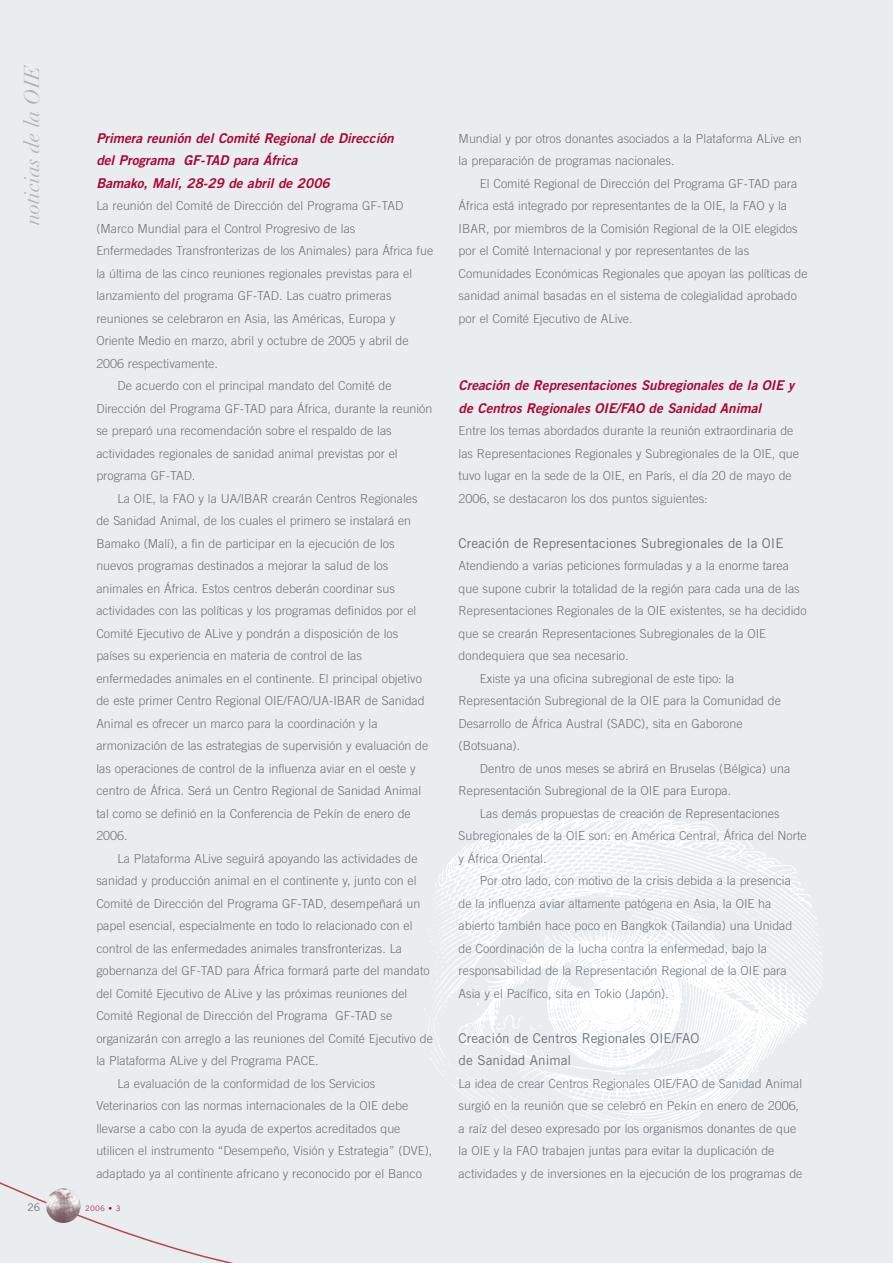
<style>
.page{position:relative;width:893px;height:1263px;background:#fff}
.page>*{position:absolute;margin:0;border:0;box-sizing:border-box;transform-origin:0 0}
.t1{font:italic 21px "Didot LH";color:#abb4ba}
.t2{font:italic 13.5px/22.5px "Trade Gothic Bold Two";color:#ab0534}
.t3{font:13.5px/22.5px "Trade Gothic";color:#6a737b}
.t4{font:300 12.45px/22.5px "Trade Gothic";color:#6a737b}
.t5{font:10.5px "Trade Gothic";color:#6a737b}
.t6{font:300 7.5px "Trade Gothic";color:#ab0534}
</style>
<div class="page">
<div style="left:0;top:0;width:892px;height:1263px;background:#eaedef"></div>
<img style="left:424px;top:810px;width:399px;height:320px">
<svg style="left:0;top:1182px;width:233px;height:81px"></svg>
<img style="left:46px;top:1188px;width:35px;height:35px;border-radius:50%">
<h1 class="t1" style="left:23px;top:225px;width:163px;rotate:-90deg">noticias de la OIE</h1>
<p class="t2" style="left:96px;top:128px;width:301px">Primera reunión del Comité Regional de Dirección del Programa GF-TAD para África<br>Bamako, Malí, 28-29 de abril de 2006</p>
<p class="t4" style="left:96px;top:196px;width:308px">La reunión del Comité de Dirección del Programa GF-TAD</p>
<p class="t4" style="left:96px;top:218px;width:260px">(Marco Mundial para el Control Progresivo de las</p>
<p class="t4" style="left:96px;top:241px;width:338px">Enfermedades Transfronterizas de los Animales) para África fue</p>
<p class="t4" style="left:96px;top:263px;width:317px">la última de las cinco reuniones regionales previstas para el</p>
<p class="t4" style="left:96px;top:286px;width:297px">lanzamiento del programa GF-TAD. Las cuatro primeras</p>
<p class="t4" style="left:96px;top:308px;width:300px">reuniones se celebraron en Asia, las Américas, Europa y</p>
<p class="t4" style="left:96px;top:331px;width:314px">Oriente Medio en marzo, abril y octubre de 2005 y abril de</p>
<p class="t4" style="left:96px;top:353px;width:123px">2006 respectivamente.</p>
<p class="t4" style="left:118px;top:376px;width:275px">De acuerdo con el principal mandato del Comité de</p>
<p class="t4" style="left:96px;top:398px;width:337px">Dirección del Programa GF-TAD para África, durante la reunión</p>
<p class="t4" style="left:96px;top:421px;width:297px">se preparó una recomendación sobre el respaldo de las</p>
<p class="t4" style="left:96px;top:443px;width:303px">actividades regionales de sanidad animal previstas por el</p>
<p class="t4" style="left:96px;top:466px;width:101px">programa GF-TAD.</p>
<p class="t4" style="left:118px;top:488px;width:301px">La OIE, la FAO y la UA/IBAR crearán Centros Regionales</p>
<p class="t4" style="left:96px;top:511px;width:316px">de Sanidad Animal, de los cuales el primero se instalará en</p>
<p class="t4" style="left:96px;top:533px;width:300px">Bamako (Malí), a fin de participar en la ejecución de los</p>
<p class="t4" style="left:96px;top:556px;width:293px">nuevos programas destinados a mejorar la salud de los</p>
<p class="t4" style="left:96px;top:578px;width:300px">animales en África. Estos centros deberán coordinar sus</p>
<p class="t4" style="left:96px;top:601px;width:321px">actividades con las políticas y los programas definidos por el</p>
<p class="t4" style="left:96px;top:623px;width:303px">Comité Ejecutivo de ALive y pondrán a disposición de los</p>
<p class="t4" style="left:96px;top:646px;width:267px">países su experiencia en materia de control de las</p>
<p class="t4" style="left:96px;top:668px;width:327px">enfermedades animales en el continente. El principal objetivo</p>
<p class="t4" style="left:96px;top:691px;width:330px">de este primer Centro Regional OIE/FAO/UA-IBAR de Sanidad</p>
<p class="t4" style="left:96px;top:713px;width:283px">Animal es ofrecer un marco para la coordinación y la</p>
<p class="t4" style="left:96px;top:736px;width:333px">armonización de las estrategias de supervisión y evaluación de</p>
<p class="t4" style="left:96px;top:758px;width:321px">las operaciones de control de la influenza aviar en el oeste y</p>
<p class="t4" style="left:96px;top:781px;width:326px">centro de África. Será un Centro Regional de Sanidad Animal</p>
<p class="t4" style="left:96px;top:803px;width:316px">tal como se definió en la Conferencia de Pekín de enero de</p>
<p class="t4" style="left:96px;top:826px;width:33px">2006.</p>
<p class="t4" style="left:118px;top:848px;width:301px">La Plataforma ALive seguirá apoyando las actividades de</p>
<p class="t4" style="left:96px;top:871px;width:322px">sanidad y producción animal en el continente y, junto con el</p>
<p class="t4" style="left:96px;top:893px;width:325px">Comité de Dirección del Programa GF-TAD, desempeñará un</p>
<p class="t4" style="left:96px;top:916px;width:318px">papel esencial, especialmente en todo lo relacionado con el</p>
<p class="t4" style="left:96px;top:938px;width:307px">control de las enfermedades animales transfronterizas. La</p>
<p class="t4" style="left:96px;top:961px;width:335px">gobernanza del GF-TAD para África formará parte del mandato</p>
<p class="t4" style="left:96px;top:983px;width:312px">del Comité Ejecutivo de ALive y las próximas reuniones del</p>
<p class="t4" style="left:96px;top:1006px;width:297px">Comité Regional de Dirección del Programa GF-TAD se</p>
<p class="t4" style="left:96px;top:1028px;width:338px">organizarán con arreglo a las reuniones del Comité Ejecutivo de</p>
<p class="t4" style="left:96px;top:1051px;width:224px">la Plataforma ALive y del Programa PACE.</p>
<p class="t4" style="left:118px;top:1073px;width:259px">La evaluación de la conformidad de los Servicios</p>
<p class="t4" style="left:96px;top:1096px;width:313px">Veterinarios con las normas internacionales de la OIE debe</p>
<p class="t4" style="left:96px;top:1118px;width:305px">llevarse a cabo con la ayuda de expertos acreditados que</p>
<p class="t4" style="left:96px;top:1141px;width:337px">utilicen el instrumento “Desempeño, Visión y Estrategia” (DVE),</p>
<p class="t4" style="left:96px;top:1163px;width:327px">adaptado ya al continente africano y reconocido por el Banco</p>
<p class="t5" style="left:27px;top:1203px;width:14px">26</p>
<p class="t6" style="left:85px;top:1205px;width:37px">2006 • 3</p>
<p class="t4" style="left:458px;top:128px;width:345px">Mundial y por otros donantes asociados a la Plataforma ALive en la preparación de programas nacionales.</p>
<p class="t4" style="left:458px;top:173px;width:350px;text-indent:21px">El Comité Regional de Dirección del Programa GF-TAD para África está integrado por representantes de la OIE, la FAO y la IBAR, por miembros de la Comisión Regional de la OIE elegidos por el Comité Internacional y por representantes de las Comunidades Económicas Regionales que apoyan las políticas de sanidad animal basadas en el sistema de colegialidad aprobado por el Comité Ejecutivo de ALive.</p>
<p class="t2" style="left:458px;top:375px;width:337px">Creación de Representaciones Subregionales de la OIE y de Centros Regionales OIE/FAO de Sanidad Animal</p>
<p class="t4" style="left:458px;top:421px;width:342px">Entre los temas abordados durante la reunión extraordinaria de las Representaciones Regionales y Subregionales de la OIE, que tuvo lugar en la sede de la OIE, en París, el día 20 de mayo de 2006, se destacaron los dos puntos siguientes:</p>
<p class="t3" style="left:458px;top:533px;width:326px">Creación de Representaciones Subregionales de la OIE</p>
<p class="t4" style="left:458px;top:556px;width:332px">Atendiendo a varias peticiones formuladas y a la enorme tarea</p>
<p class="t4" style="left:458px;top:578px;width:342px">que supone cubrir la totalidad de la región para cada una de las</p>
<p class="t4" style="left:458px;top:601px;width:349px">Representaciones Regionales de la OIE existentes, se ha decidido</p>
<p class="t4" style="left:458px;top:623px;width:309px">que se crearán Representaciones Subregionales de la OIE</p>
<p class="t4" style="left:458px;top:646px;width:171px">dondequiera que sea necesario.</p>
<p class="t4" style="left:480px;top:668px;width:256px">Existe ya una oficina subregional de este tipo: la</p>
<p class="t4" style="left:458px;top:691px;width:324px">Representación Subregional de la OIE para la Comunidad de</p>
<p class="t4" style="left:458px;top:713px;width:285px">Desarrollo de África Austral (SADC), sita en Gaborone</p>
<p class="t4" style="left:458px;top:736px;width:63px">(Botsuana).</p>
<p class="t4" style="left:480px;top:758px;width:312px">Dentro de unos meses se abrirá en Bruselas (Bélgica) una</p>
<p class="t4" style="left:458px;top:781px;width:274px">Representación Subregional de la OIE para Europa.</p>
<p class="t4" style="left:480px;top:803px;width:301px">Las demás propuestas de creación de Representaciones</p>
<p class="t4" style="left:458px;top:826px;width:349px">Subregionales de la OIE son: en América Central, África del Norte</p>
<p class="t4" style="left:458px;top:848px;width:89px">y África Oriental.</p>
<p class="t4" style="left:480px;top:871px;width:312px">Por otro lado, con motivo de la crisis debida a la presencia</p>
<p class="t4" style="left:458px;top:893px;width:314px">de la influenza aviar altamente patógena en Asia, la OIE ha</p>
<p class="t4" style="left:458px;top:916px;width:335px">abierto también hace poco en Bangkok (Tailandia) una Unidad</p>
<p class="t4" style="left:458px;top:938px;width:310px">de Coordinación de la lucha contra la enfermedad, bajo la</p>
<p class="t4" style="left:458px;top:961px;width:329px">responsabilidad de la Representación Regional de la OIE para</p>
<p class="t4" style="left:458px;top:983px;width:212px">Asia y el Pacífico, sita en Tokio (Japón).</p>
<p class="t3" style="left:458px;top:1028px;width:242px">Creación de Centros Regionales OIE/FAO de Sanidad Animal</p>
<p class="t4" style="left:458px;top:1073px;width:345px">La idea de crear Centros Regionales OIE/FAO de Sanidad Animal surgió en la reunión que se celebró en Pekín en enero de 2006, a raíz del deseo expresado por los organismos donantes de que la OIE y la FAO trabajen juntas para evitar la duplicación de actividades y de inversiones en la ejecución de los programas de</p>
</div>
